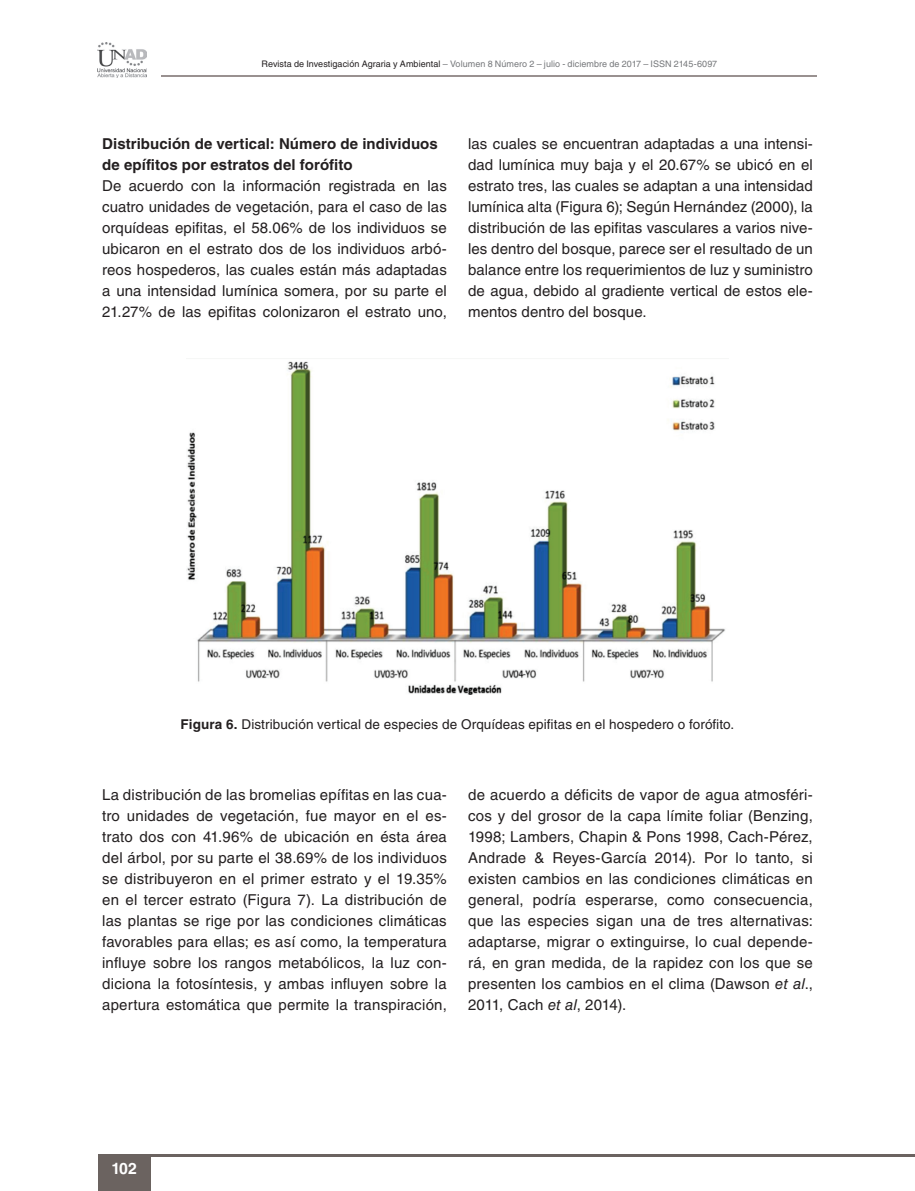
<style>
.page{position:relative;width:915px;height:1191px;background:#fff}
.page>*{position:absolute;margin:0;border:0;box-sizing:border-box;transform-origin:0 0}
.t1{font:700 15.75px "Helvetica LT Std";color:#fff}
.t2{font:15px/21px "Helvetica LT Std";letter-spacing:.01em;color:#231f20;text-align:justify}
.t3{font:700 15px/21px "Helvetica LT Std";letter-spacing:.005em;color:#231f20}
.t4{font:13.5px "Helvetica LT Std";letter-spacing:.01em;color:#231f20}
.t5{font:9px "Helvetica LT Std";letter-spacing:.005em;color:#76787b}
.s1{color:#231f20}
.s2{font-weight:700}
.s3{font-style:italic}
</style>
<div class="page">
<hr style="left:162px;top:76px;width:654px;height:1px;background:#999190">
<img style="left:98px;top:42px;width:48px;height:36px">
<div style="left:98px;top:1155px;width:52px;height:36px;background:#6b6360"></div>
<hr style="left:98px;top:1154px;width:816px;height:2px;background:#6b6360">
<img style="left:186px;top:361px;width:539px;height:334px">
<p class="t5" style="left:261px;top:59px;width:457px"><span class="s1">Revista de Investigación Agraria y Ambiental</span> – Volumen 8 Número 2 – julio - diciembre de 2017 – ISSN 2145-6097</p>
<p class="t3" style="left:102px;top:133px;width:337px">Distribución de vertical: Número de individuos de epífitos por estratos del forófito</p>
<p class="t2" style="left:102px;top:175px;width:346px">De acuerdo con la información registrada en las cuatro unidades de vegetación, para el caso de las orquídeas epifitas, el 58.06% de los individuos se ubicaron en el estrato dos de los individuos arbó&shy;reos hospederos, las cuales están más adaptadas a una intensidad lumínica somera, por su parte el 21.27% de las epifitas colonizaron el estrato uno,</p>
<p class="t2" style="left:468px;top:133px;width:346px">las cuales se encuentran adaptadas a una intensi&shy;dad lumínica muy baja y el 20.67% se ubicó en el estrato tres, las cuales se adaptan a una intensidad lumínica alta (Figura 6); Según Hernández (2000), la distribución de las epifitas vasculares a varios nive&shy;les dentro del bosque, parece ser el resultado de un balance entre los requerimientos de luz y suministro de agua, debido al gradiente vertical de estos ele&shy;mentos dentro del bosque.</p>
<p class="t4" style="left:180px;top:716px;width:555px"><span class="s2">Figura 6.</span> Distribución vertical de especies de Orquídeas epifitas en el hospedero o forófito.</p>
<p class="t2" style="left:102px;top:784px;width:346px">La distribución de las bromelias epífitas en las cua&shy;tro unidades de vegetación, fue mayor en el es&shy;trato dos con 41.96% de ubicación en ésta área del árbol, por su parte el 38.69% de los individuos se distribuyeron en el primer estrato y el 19.35% en el tercer estrato (Figura 7). La distribución de las plantas se rige por las condiciones climáticas favorables para ellas; es así como, la temperatura influye sobre los rangos metabólicos, la luz con&shy;diciona la fotosíntesis, y ambas influyen sobre la apertura estomática que permite la transpiración,</p>
<p class="t2" style="left:468px;top:784px;width:346px">de acuerdo a déficits de vapor de agua atmosféri&shy;cos y del grosor de la capa límite foliar (Benzing, 1998; Lambers, Chapin &amp; Pons 1998, Cach-Pérez, Andrade &amp; Reyes-García 2014). Por lo tanto, si existen cambios en las condiciones climáticas en general, podría esperarse, como consecuencia, que las especies sigan una de tres alternativas: adaptarse, migrar o extinguirse, lo cual depende&shy;rá, en gran medida, de la rapidez con los que se presenten los cambios en el clima (Dawson <span class="s3">et al</span>., 2011, Cach <span class="s3">et al</span>, 2014).</p>
<p class="t1" style="left:111px;top:1158px;width:27px">102</p>
</div>
